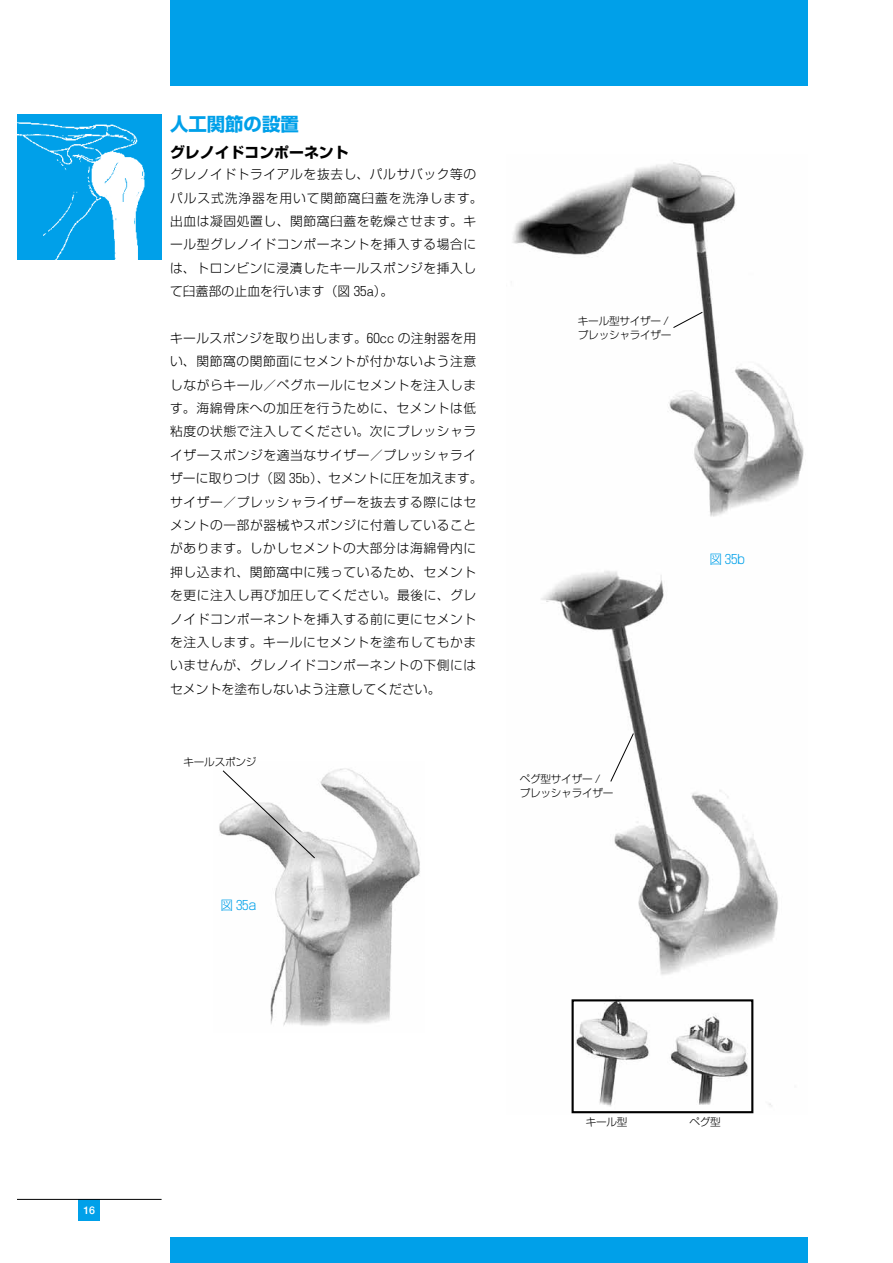
<style>
.page{position:relative;width:893px;height:1263px;background:#fff}
.page>*{position:absolute;margin:0;border:0;box-sizing:border-box;transform-origin:0 0}
.t1{font:700 18.45px "Shin Go Pro";color:#00a0e9}
.t2{font:700 14.85px "Shin Go Pro";color:#000}
.t3{font:300 12.75px/23.4px "Shin Go Pro";letter-spacing:.045em;color:#000}
.t4{font:300 12.75px "Shin Go Pro";color:#00a0e9}
.t5{font:300 10.65px/13.8px "Shin Go Pro";letter-spacing:-.025em;color:#000}
.t6{font:500 10.65px "Helvetica Neue";color:#fff}
.s1{font-family:"Shingo L No";font-weight:400}
.s2{font-family:"Helvetica"}
</style>
<div class="page">
<div style="left:79px;top:1200px;width:21px;height:21px;background:#00a0e9"></div>
<img style="left:17px;top:115px;width:145px;height:144px">
<hr style="left:17px;top:1199px;width:145px;height:1px;background:#000">
<div style="left:170px;top:0;width:638px;height:85px;background:#00a0e9"></div>
<div style="left:170px;top:1237px;width:638px;height:26px;background:#00a0e9"></div>
<img style="left:512px;top:162px;width:292px;height:952px">
<img style="left:219px;top:768px;width:201px;height:258px">
<svg style="left:222px;top:769px;width:94px;height:90px"></svg>
<svg style="left:672px;top:311px;width:31px;height:18px"></svg>
<svg style="left:610px;top:732px;width:24px;height:51px"></svg>
<div style="left:572px;top:999px;width:181px;height:114px;border:2px solid #000"></div>
<h1 class="t1" style="left:170px;top:109px;width:130px">人工関節の設置</h1>
<p class="t2" style="left:170px;top:140px;width:180px">グレノイドコンポーネント</p>
<p class="t3" style="left:170px;top:161px;width:314px">グレノイドトライアルを抜去し、パルサバック等のパルス式洗浄器を用いて関節窩臼蓋を洗浄します。出血は凝固処置し、関節窩臼蓋を乾燥させます。キール型グレノイドコンポーネントを挿入する場合には、トロンビンに浸漬したキールスポンジを挿入して臼蓋部の止血を行います（図 <span class="s1">35</span><span class="s2">a</span>）。</p>
<p class="t3" style="left:170px;top:325px;width:314px">キールスポンジを取り出します。<span class="s1">60</span><span class="s2">cc</span> の注射器を用い、関節窩の関節面にセメントが付かないよう注意しながらキール／ペグホールにセメントを注入します。海綿骨床への加圧を行うために、セメントは低粘度の状態で注入してください。次にプレッシャライザースポンジを適当なサイザー／プレッシャライザーに取りつけ（図 <span class="s1">35</span><span class="s2">b</span>）、セメントに圧を加えます。サイザー／プレッシャライザーを抜去する際にはセメントの一部が器械やスポンジに付着していることがあります。しかしセメントの大部分は海綿骨内に押し込まれ、関節窩中に残っているため、セメントを更に注入し再び加圧してください。最後に、グレノイドコンポーネントを挿入する前に更にセメントを注入します。キールにセメントを塗布してもかまいませんが、グレノイドコンポーネントの下側にはセメントを塗布しないよう注意してください。</p>
<p class="t5" style="left:184px;top:754px;width:74px">キールスポンジ</p>
<p class="t4" style="left:221px;top:894px;width:37px">図 <span class="s1">35</span>a</p>
<p class="t5" style="left:578px;top:313px;width:95px">キール型サイザー /プレッシャライザー</p>
<p class="t5" style="left:520px;top:771px;width:95px">ペグ型サイザー /プレッシャライザー</p>
<p class="t4" style="left:709px;top:549px;width:37px">図 <span class="s1">35</span>b</p>
<p class="t6" style="left:83px;top:1202px;width:13px">16</p>
<p class="t5" style="left:586px;top:1114px;width:43px">キール型</p>
<p class="t5" style="left:689px;top:1114px;width:33px">ペグ型</p>
</div>
